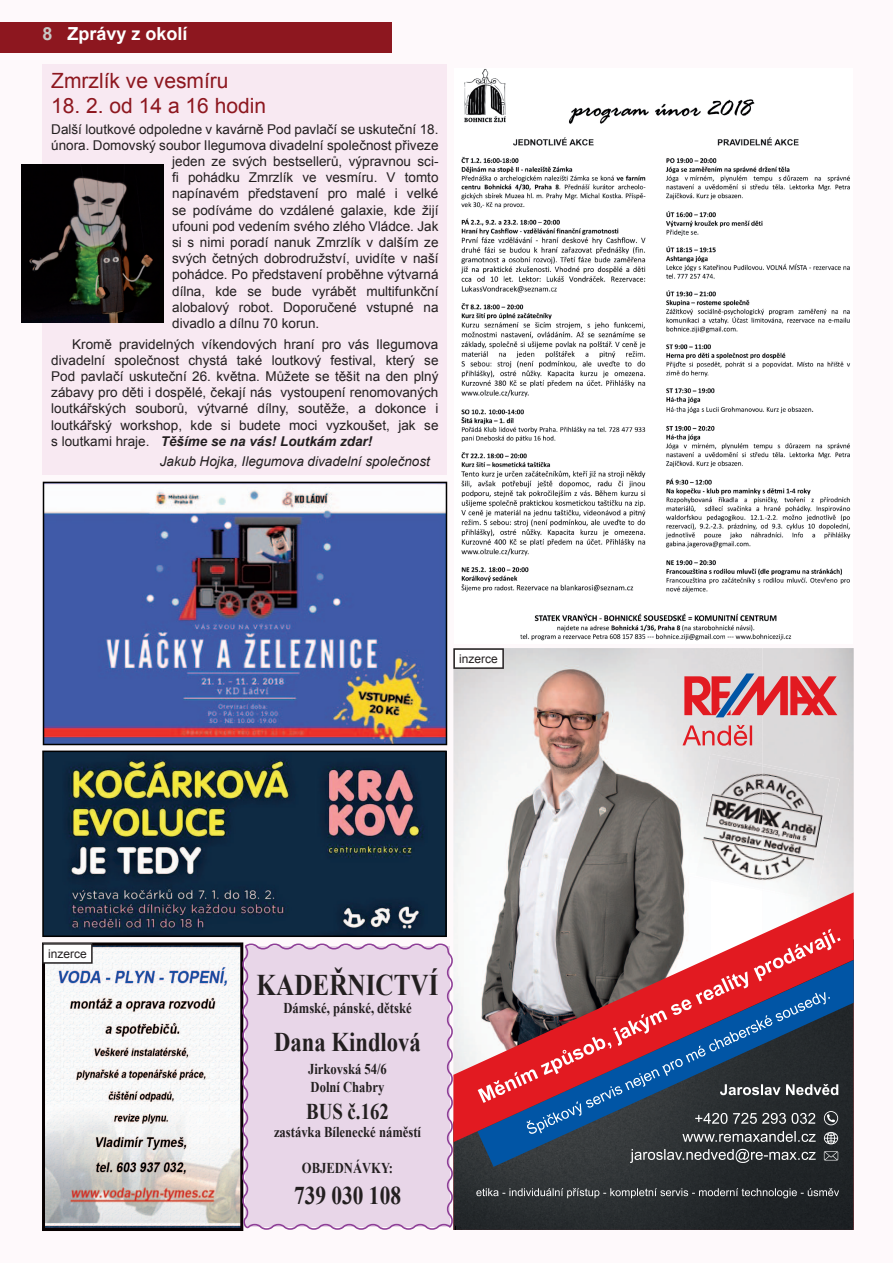
<style>
.page{position:relative;width:893px;height:1263px;background:#fef9fb}
.page>*{position:absolute;margin:0;border:0;box-sizing:border-box;transform-origin:0 0}
.t1{font:700 30px "Times New Roman";color:#231f20;scale:.84 1}
.t2{font:700 27px "Times New Roman";color:#231f20;scale:.84 1}
.t3{font:700 25.5px "Times New Roman";color:#231f20;scale:.84 1}
.t4{font:700 22.5px "Times New Roman";color:#231f20;scale:.84 1}
.t5{font:21px "Arial";color:#8d171f}
.t6{font:700 18px "Arial";color:#fff}
.t7{font:700 15px/18px "Times New Roman";color:#231f20;scale:.84 1}
.t8{font:13.5px/16.2px "Arial";color:#231f20;text-align:justify}
.t9{font:italic 13.5px "Arial";color:#231f20}
.t10{font:12px "Arial";color:#231f20}
.s1{color:#c9cac7}
.s2{font-weight:700;font-style:italic}
</style>
<div class="page">
<div style="left:0;top:23px;width:391px;height:30px;background:#8d171f"></div>
<img style="left:762px;top:648px;width:92px;height:244px">
<img style="left:453px;top:648px;width:258px;height:244px">
<div style="left:711px;top:648px;width:51px;height:106px;background:#dcd9da"></div>
<img style="left:453px;top:1142px;width:401px;height:88px">
<svg style="left:477px;top:1142px;width:377px;height:25px;background:#21394e"></svg>
<svg style="left:453px;top:892px;width:401px;height:250px"></svg>
<svg style="left:478px;top:929px;width:363px;height:174px"></svg>
<img style="left:762px;top:764px;width:78px;height:137px">
<img style="left:687px;top:754px;width:75px;height:136px">
<img style="left:762px;top:766px;width:68px;height:131px">
<img style="left:696px;top:758px;width:66px;height:130px">
<svg style="left:476px;top:1188px;width:363px;height:10px;background:#55595b"></svg>
<svg style="left:526px;top:992px;width:312px;height:171px;background:#5d465a"></svg>
<svg style="left:682px;top:725px;width:70px;height:21px"></svg>
<svg style="left:684px;top:673px;width:153px;height:44px;background:#d3737b"></svg>
<svg style="left:42px;top:942px;width:201px;height:289px"></svg>
<svg style="left:453px;top:648px;width:51px;height:21px"></svg>
<svg style="left:42px;top:943px;width:51px;height:21px"></svg>
<svg style="left:242px;top:943px;width:211px;height:287px;background:#e4d1e5"></svg>
<img style="left:461px;top:69px;width:390px;height:572px">
<div style="left:43px;top:64px;width:404px;height:411px;background:#f8e9f2"></div>
<img style="left:21px;top:165px;width:143px;height:157px">
<svg style="left:42px;top:750px;width:405px;height:187px;background:#324047"></svg>
<img style="left:43px;top:482px;width:404px;height:263px">
<h3 class="t6" style="left:43px;top:22px;width:147px"><span class="s1">8</span> Zprávy z okolí</h3>
<h3 class="t5" style="left:51px;top:67px;width:179px">Zmrzlík ve vesmíru</h3>
<h3 class="t5" style="left:51px;top:92px;width:216px">18. 2. od 14 a 16 hodin</h3>
<p class="t8" style="left:51px;top:121px;width:389px">Další loutkové odpoledne v kavárně Pod pavlačí se uskuteční 18.</p>
<p class="t8" style="left:51px;top:137px;width:389px">února. Domovský soubor Ilegumova divadelní společnost přiveze</p>
<p class="t8" style="left:172px;top:153px;width:268px">jeden ze svých bestsellerů, výpravnou sci-</p>
<p class="t8" style="left:172px;top:170px;width:268px">fi pohádku Zmrzlík ve vesmíru. V tomto</p>
<p class="t8" style="left:172px;top:186px;width:268px">napínavém představení pro malé i velké</p>
<p class="t8" style="left:172px;top:202px;width:268px">se podíváme do vzdálené galaxie, kde žijí</p>
<p class="t8" style="left:172px;top:218px;width:268px">ufouni pod vedením svého zlého Vládce. Jak</p>
<p class="t8" style="left:172px;top:234px;width:268px">si s nimi poradí nanuk Zmrzlík v dalším ze</p>
<p class="t8" style="left:172px;top:251px;width:268px">svých četných dobrodružství, uvidíte v naší</p>
<p class="t8" style="left:172px;top:267px;width:268px">pohádce. Po představení proběhne výtvarná</p>
<p class="t8" style="left:172px;top:283px;width:268px">dílna, kde se bude vyrábět multifunkční</p>
<p class="t8" style="left:172px;top:299px;width:268px">alobalový robot. Doporučené vstupné na</p>
<p class="t8" style="left:172px;top:315px;width:149px">divadlo a dílnu 70 korun.</p>
<p class="t8" style="left:51px;top:336px;width:389px;text-indent:21px">Kromě pravidelných víkendových hraní pro vás Ilegumova divadelní společnost chystá také loutkový festival, který se Pod pavlačí uskuteční 26. května. Můžete se těšit na den plný zábavy pro děti i dospělé, čekají nás vystoupení renomovaných loutkářských souborů, výtvarné dílny, soutěže, a dokonce i loutkářský workshop, kde si budete moci vyzkoušet, jak se s loutkami hraje. <span class="s2">Těšíme se na vás! Loutkám zdar!</span></p>
<p class="t9" style="left:160px;top:453px;width:272px">Jakub Hojka, Ilegumova divadelní společnost</p>
<p class="t10" style="left:459px;top:651px;width:40px">inzerce</p>
<p class="t10" style="left:48px;top:945px;width:40px">inzerce</p>
<h1 class="t1" style="left:257px;top:964px;width:218px">KADEŘNICTVÍ</h1>
<p class="t7" style="left:283px;top:999px;width:154px">Dámské, pánské, dětské</p>
<h2 class="t2" style="left:274px;top:1023px;width:176px">Dana Kindlová</h2>
<p class="t7" style="left:308px;top:1060px;width:95px">Jirkovská 54/6<br>Dolní Chabry</p>
<h3 class="t4" style="left:306px;top:1096px;width:100px">BUS č.162</h3>
<p class="t7" style="left:274px;top:1123px;width:176px">zastávka Bílenecké náměstí</p>
<p class="t7" style="left:302px;top:1159px;width:110px">OBJEDNÁVKY:</p>
<h3 class="t3" style="left:294px;top:1178px;width:129px">739 030 108</h3>
</div>
